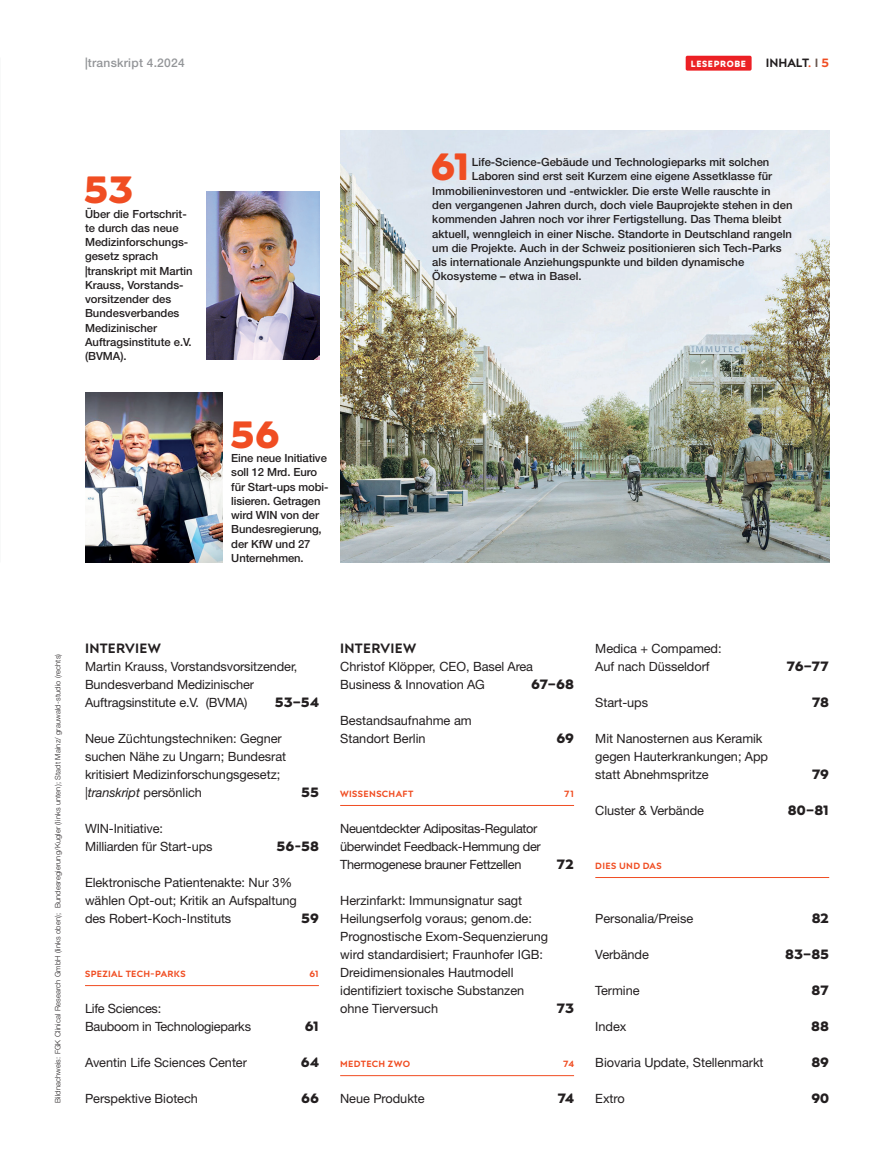
<style>
.page{position:relative;width:893px;height:1170px;background:#fff}
.page>*{position:absolute;margin:0;border:0;box-sizing:border-box;transform-origin:0 0}
.t1{font:700 37.95px "Posterama 1927";color:#f04d22}
.t2{font:700 13.5px "Posterama 1927";letter-spacing:-.01em;color:#231f20}
.t3{font:600 13.5px "Posterama 1927";letter-spacing:.02em;color:#231f20}
.t4{font:12.75px/18px "Helvetica Neue LT Std";letter-spacing:-.005em;color:#231f20}
.t5{font:12.75px/18px "Helvetica Neue LT Std";letter-spacing:-.025em;color:#231f20}
.t6{font:500 12px "Helvetica Neue LT Std";letter-spacing:.02em;color:#939598}
.t7{font:600 12px "Posterama 1927";color:#231f20}
.t8{font:500 11.25px/14.2px "Helvetica Neue LT Std";color:#231f20}
.t9{font:600 9px "Posterama 1927";letter-spacing:.035em;color:#f04d22}
.t10{font:700 9px "Posterama 1927";letter-spacing:.08em;color:#fff;scale:.95 1}
.t11{font:300 7.5px "Helvetica Neue LT Std";letter-spacing:.02em;color:#231f20}
.s1{color:#f04d22}
.s2{color:#6b5952}
.s3{font-style:italic}
</style>
<div class="page">
<img style="left:340px;top:130px;width:489px;height:432px">
<hr style="left:85px;top:985px;width:234px;height:1px;background:#f04d22">
<hr style="left:340px;top:805px;width:234px;height:1px;background:#f04d22">
<hr style="left:340px;top:1075px;width:234px;height:1px;background:#f04d22">
<img style="left:85px;top:392px;width:138px;height:170px">
<img style="left:207px;top:191px;width:113px;height:168px">
<hr style="left:595px;top:877px;width:234px;height:1px;background:#f04d22">
<div style="left:686px;top:56px;width:65px;height:14px;background:#eb2225"></div>
<div style="left:686px;top:56px;width:66px;height:15px;border:2px solid #ee1d23"></div>
<p class="t6" style="left:85px;top:55px;width:101px">|transkript 4.2024</p>
<p class="t7" style="left:766px;top:54px;width:65px">INHALT<span class="s1">.</span> <span class="s2">I</span> <span class="s1">5</span></p>
<p class="t10" style="left:691px;top:57px;width:60px">LESEPROBE</p>
<h1 class="t1" style="left:83px;top:163px;width:51px">53</h1>
<p class="t8" style="left:85px;top:206px;width:109px">Über die Fortschrit&shy;te durch das neue<br>Medizinforschungs&shy;gesetz sprach |transkript mit Martin<br>Krauss, Vorstands&shy;vorsitzender des<br>Bundesverbandes<br>Medizinischer<br>Auftragsinstitute e.V. (BVMA).</p>
<h1 class="t1" style="left:230px;top:408px;width:51px">56</h1>
<p class="t8" style="left:231px;top:451px;width:99px">Eine neue Initiative soll 12 Mrd. Euro für Start-ups mobi&shy;lisieren. Getragen wird WIN von der<br>Bundesregierung, der KfW und 27<br>Unternehmen.</p>
<h1 class="t1" style="left:431px;top:141px;width:41px">61</h1>
<p class="t8" style="left:472px;top:155px;width:299px">Life-Science-Gebäude und Technologieparks mit solchen</p>
<p class="t8" style="left:472px;top:169px;width:302px">Laboren sind erst seit Kurzem eine eigene Assetklasse für</p>
<p class="t8" style="left:432px;top:183px;width:340px">Immobilieninvestoren und -entwickler. Die erste Welle rauschte in</p>
<p class="t8" style="left:432px;top:198px;width:362px">den vergangenen Jahren durch, doch viele Bauprojekte stehen in den</p>
<p class="t8" style="left:432px;top:212px;width:351px">kommenden Jahren noch vor ihrer Fertigstellung. Das Thema bleibt</p>
<p class="t8" style="left:432px;top:226px;width:361px">aktuell, wenngleich in einer Nische. Standorte in Deutschland rangeln</p>
<p class="t8" style="left:432px;top:240px;width:351px">um die Projekte. Auch in der Schweiz positionieren sich Tech-Parks</p>
<p class="t8" style="left:432px;top:255px;width:313px">als internationale Anziehungspunkte und bilden dynamische</p>
<p class="t8" style="left:432px;top:269px;width:151px">Ökosysteme – etwa in Basel.</p>
<p class="t11" style="left:53px;top:1102px;width:451px;rotate:-90deg">Bildnachweis: FGK Clinical Research GmbH (links oben); Bundesregierung/Kugler (links unten); Stadt Mainz/ grauwald-studio (rechts)</p>
<p class="t3" style="left:85px;top:638px;width:77px">INTERVIEW</p>
<p class="t4" style="left:85px;top:656px;width:214px">Martin Krauss, Vorstandsvorsitzender,<br>Bundesverband Medizinischer<br>Auftragsinstitute e.V. (BVMA)</p>
<p class="t2" style="left:275px;top:692px;width:46px">53–54</p>
<p class="t4" style="left:85px;top:728px;width:203px">Neue Züchtungstechniken: Gegner suchen Nähe zu Ungarn; Bundesrat kritisiert Medizinforschungsgesetz; <span class="s3">|transkript</span> persönlich</p>
<p class="t2" style="left:301px;top:782px;width:19px">55</p>
<p class="t4" style="left:85px;top:818px;width:129px">WIN-Initiative:<br>Milliarden für Start-ups</p>
<p class="t2" style="left:277px;top:836px;width:44px">56-58</p>
<p class="t4" style="left:85px;top:872px;width:213px">Elektronische Patientenakte: Nur 3% wählen Opt-out; Kritik an Aufspaltung des Robert-Koch-Instituts</p>
<p class="t2" style="left:301px;top:908px;width:19px">59</p>
<p class="t9" style="left:85px;top:967px;width:102px">SPEZIAL TECH-PARKS</p>
<p class="t9" style="left:309px;top:967px;width:11px">61</p>
<p class="t4" style="left:85px;top:998px;width:168px">Life Sciences:<br>Bauboom in Technologieparks</p>
<p class="t2" style="left:305px;top:1016px;width:16px">61</p>
<p class="t4" style="left:85px;top:1052px;width:163px">Aventin Life Sciences Center</p>
<p class="t2" style="left:301px;top:1052px;width:20px">64</p>
<p class="t4" style="left:85px;top:1088px;width:114px">Perspektive Biotech</p>
<p class="t2" style="left:301px;top:1088px;width:19px">66</p>
<p class="t3" style="left:340px;top:638px;width:77px">INTERVIEW</p>
<p class="t4" style="left:340px;top:656px;width:194px">Christof Klöpper, CEO, Basel Area<br>Business &amp; Innovation AG</p>
<p class="t2" style="left:531px;top:674px;width:44px">67–68</p>
<p class="t4" style="left:340px;top:710px;width:133px">Bestandsaufnahme am<br>Standort Berlin</p>
<p class="t2" style="left:556px;top:728px;width:19px">69</p>
<p class="t9" style="left:340px;top:787px;width:75px">WISSENSCHAFT</p>
<p class="t9" style="left:564px;top:787px;width:11px">71</p>
<p class="t5" style="left:340px;top:818px;width:202px">Neuentdeckter Adipositas-Regulator überwindet Feedback-Hemmung der<br>Thermogenese brauner Fettzellen</p>
<p class="t2" style="left:556px;top:854px;width:19px">72</p>
<p class="t4" style="left:340px;top:890px;width:210px">Herzinfarkt: Immunsignatur sagt Heilungserfolg voraus; genom.de:<br>Prognostische Exom-Sequenzierung wird standardisiert; Fraunhofer IGB:<br>Dreidimensionales Hautmodell identifiziert toxische Substanzen ohne Tierversuch</p>
<p class="t2" style="left:556px;top:998px;width:19px">73</p>
<p class="t9" style="left:340px;top:1057px;width:71px">MEDTECH ZWO</p>
<p class="t9" style="left:563px;top:1057px;width:12px">74</p>
<p class="t4" style="left:340px;top:1088px;width:86px">Neue Produkte</p>
<p class="t2" style="left:557px;top:1088px;width:18px">74</p>
<p class="t4" style="left:595px;top:638px;width:128px">Medica + Compamed:<br>Auf nach Düsseldorf</p>
<p class="t2" style="left:787px;top:656px;width:44px">76–77</p>
<p class="t4" style="left:595px;top:692px;width:54px">Start-ups</p>
<p class="t2" style="left:812px;top:692px;width:19px">78</p>
<p class="t4" style="left:595px;top:728px;width:174px">Mit Nanosternen aus Keramik gegen Hauterkrankungen; App statt Abnehmspritze</p>
<p class="t2" style="left:812px;top:764px;width:19px">79</p>
<p class="t4" style="left:595px;top:800px;width:110px">Cluster &amp; Verbände</p>
<p class="t2" style="left:788px;top:800px;width:43px">80–81</p>
<p class="t9" style="left:595px;top:859px;width:68px">DIES UND DAS</p>
<p class="t4" style="left:595px;top:908px;width:99px">Personalia/Preise</p>
<p class="t2" style="left:812px;top:908px;width:19px">82</p>
<p class="t4" style="left:595px;top:944px;width:55px">Verbände</p>
<p class="t2" style="left:785px;top:944px;width:46px">83–85</p>
<p class="t4" style="left:595px;top:980px;width:46px">Termine</p>
<p class="t2" style="left:812px;top:980px;width:19px">87</p>
<p class="t4" style="left:595px;top:1016px;width:33px">Index</p>
<p class="t2" style="left:811px;top:1016px;width:19px">88</p>
<p class="t4" style="left:595px;top:1052px;width:170px">Biovaria Update, Stellenmarkt</p>
<p class="t2" style="left:811px;top:1052px;width:19px">89</p>
<p class="t4" style="left:595px;top:1088px;width:31px">Extro</p>
<p class="t2" style="left:811px;top:1088px;width:19px">90</p>
</div>
